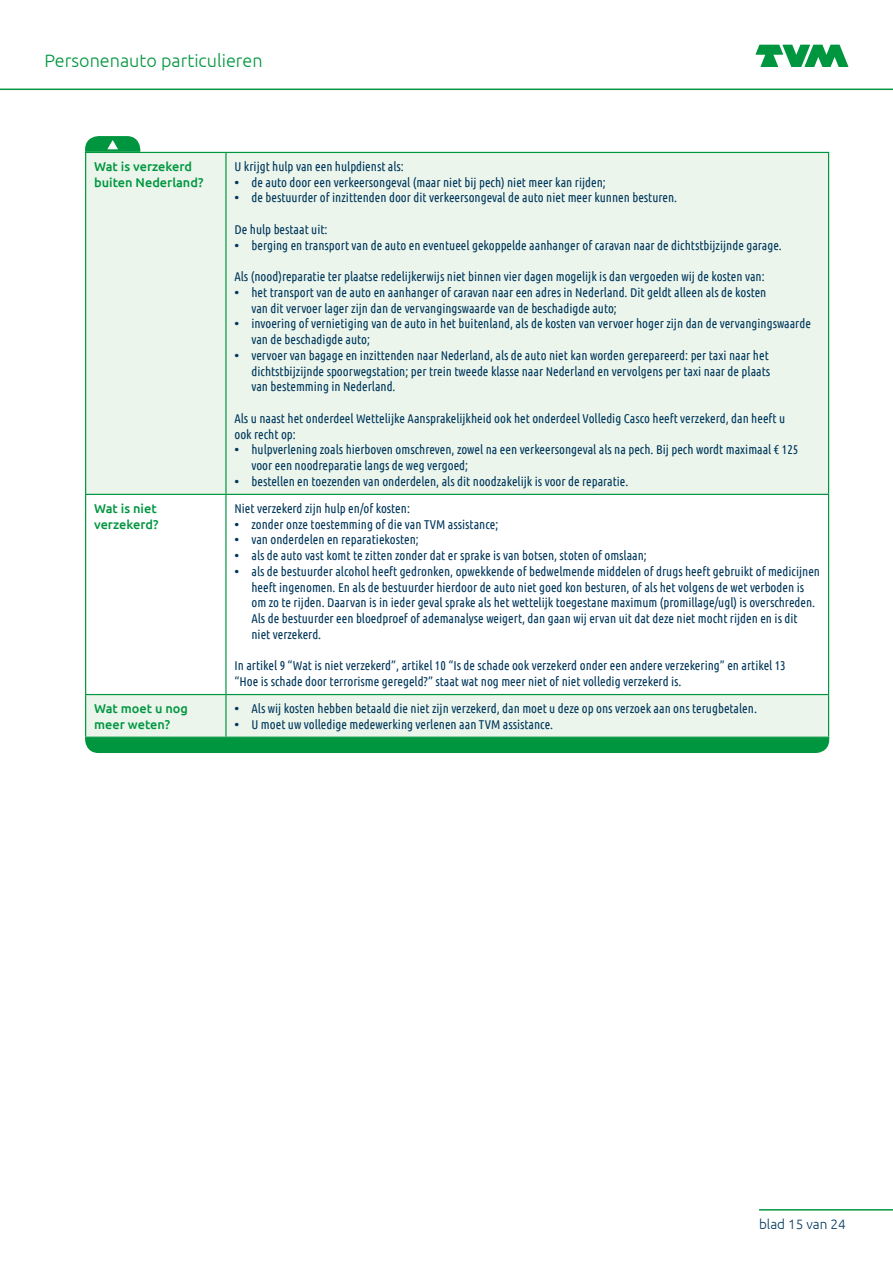
<style>
.page{position:relative;width:893px;height:1263px;background:#fff}
.page>*{position:absolute;margin:0;border:0;box-sizing:border-box;transform-origin:0 0}
.t1{font:300 18px "Ubuntu";color:#00963f}
.t2{font:300 13.5px "Ubuntu";color:#00375b}
.T_body_-_24{font:12.75px/15.8px "Ubuntu Condensed";color:#00375b}
.Body_-_24{font:12.75px/15.8px "Ubuntu Condensed";color:#00375b}
.T_Body_vraag_-_24{font:500 12.75px/15.8px "Ubuntu";color:#00963f}
.Body_-_24-2{font:500 12.75px/15.8px "Ubuntu";color:#00963f}
.s1{font-family:"Ubuntu";font-weight:500}
</style>
<div class="page">
<div style="left:85px;top:738px;width:744px;height:15px;background:#00963f"></div>
<svg style="left:85px;top:136px;width:55px;height:16px"></svg>
<svg style="left:756px;top:45px;width:92px;height:22px"></svg>
<hr style="left:0;top:89px;width:893px;height:1px;background:#00963f">
<hr style="left:759px;top:1209px;width:134px;height:1px;background:#00963f">
<svg style="left:86px;top:153px;width:742px;height:584px;fill:#ebf5ec"></svg>
<hr style="left:85px;top:152px;width:141px;height:1px;background:#00963f">
<hr style="left:85px;top:153px;width:1px;height:341px;background:#00963f">
<hr style="left:226px;top:152px;width:603px;height:1px;background:#00963f">
<hr style="left:225px;top:153px;width:2px;height:341px;background:#00963f">
<hr style="left:828px;top:153px;width:1px;height:341px;background:#00963f">
<hr style="left:85px;top:494px;width:141px;height:1px;background:#00963f">
<hr style="left:85px;top:495px;width:1px;height:199px;background:#00963f">
<hr style="left:226px;top:494px;width:603px;height:1px;background:#00963f">
<hr style="left:225px;top:495px;width:2px;height:199px;background:#00963f">
<hr style="left:828px;top:495px;width:1px;height:199px;background:#00963f">
<hr style="left:85px;top:694px;width:141px;height:1px;background:#00963f">
<hr style="left:85px;top:695px;width:1px;height:42px;background:#00963f">
<hr style="left:226px;top:694px;width:603px;height:1px;background:#00963f">
<hr style="left:225px;top:695px;width:2px;height:42px;background:#00963f">
<hr style="left:828px;top:695px;width:1px;height:42px;background:#00963f">
<hr style="left:85px;top:737px;width:141px;height:1px;background:#00963f">
<hr style="left:226px;top:737px;width:603px;height:1px;background:#00963f">
<h1 class="t1" style="left:45px;top:50px;width:220px">Personenauto particulieren</h1>
<p class="T_Body_vraag_-_24" style="left:94px;top:158px;width:111px">Wat is verzekerd buiten Nederland?</p>
<p class="T_body_-_24" style="left:234px;top:158px;width:171px">U krijgt hulp van een hulpdienst als:</p>
<p class="T_body_-_24" style="left:234px;top:174px;width:373px"><span class="s1">•</span> de auto door een verkeersongeval (maar niet bij pech) niet meer kan rijden;</p>
<p class="T_body_-_24" style="left:234px;top:189px;width:444px"><span class="s1">•</span> de bestuurder of inzittenden door dit verkeersongeval de auto niet meer kunnen besturen.</p>
<p class="T_body_-_24" style="left:234px;top:221px;width:95px">De hulp bestaat uit:</p>
<p class="T_body_-_24" style="left:234px;top:237px;width:549px"><span class="s1">•</span> berging en transport van de auto en eventueel gekoppelde aanhanger of caravan naar de dichtstbijzijnde garage.</p>
<p class="T_body_-_24" style="left:234px;top:268px;width:532px">Als (nood)reparatie ter plaatse redelijkerwijs niet binnen vier dagen mogelijk is dan vergoeden wij de kosten van:</p>
<p class="T_body_-_24" style="left:251px;top:284px;width:516px;text-indent:-17px"><span class="s1">•</span> het transport van de auto en aanhanger of caravan naar een adres in Nederland. Dit geldt alleen als de kosten van dit vervoer lager zijn dan de vervangingswaarde van de beschadigde auto;</p>
<p class="T_body_-_24" style="left:251px;top:315px;width:561px;text-indent:-17px"><span class="s1">•</span> invoering of vernietiging van de auto in het buitenland, als de kosten van vervoer hoger zijn dan de vervangingswaarde van de beschadigde auto;</p>
<p class="T_body_-_24" style="left:251px;top:347px;width:520px;text-align:justify;text-indent:-17px"><span class="s1">•</span> vervoer van bagage en inzittenden naar Nederland, als de auto niet kan worden gerepareerd: per taxi naar het dichtstbijzijnde spoorwegstation; per trein tweede klasse naar Nederland en vervolgens per taxi naar de plaats van bestemming in Nederland.</p>
<p class="T_body_-_24" style="left:234px;top:410px;width:552px">Als u naast het onderdeel Wettelijke Aansprakelijkheid ook het onderdeel Volledig Casco heeft verzekerd, dan heeft u ook recht op:</p>
<p class="T_body_-_24" style="left:251px;top:441px;width:548px;text-indent:-17px"><span class="s1">•</span> hulpverlening zoals hierboven omschreven, zowel na een verkeersongeval als na pech. Bij pech wordt maximaal € 125 voor een noodreparatie langs de weg vergoed;</p>
<p class="T_body_-_24" style="left:234px;top:473px;width:396px"><span class="s1">•</span> bestellen en toezenden van onderdelen, als dit noodzakelijk is voor de reparatie.</p>
<p class="T_Body_vraag_-_24" style="left:94px;top:500px;width:66px">Wat is niet verzekerd?</p>
<p class="Body_-_24" style="left:234px;top:500px;width:177px">Niet verzekerd zijn hulp en/of kosten:</p>
<p class="Body_-_24" style="left:234px;top:516px;width:265px"><span class="s1">•</span> zonder onze toestemming of die van TVM assistance;</p>
<p class="Body_-_24" style="left:234px;top:531px;width:186px"><span class="s1">•</span> van onderdelen en reparatiekosten;</p>
<p class="Body_-_24" style="left:234px;top:547px;width:414px"><span class="s1">•</span> als de auto vast komt te zitten zonder dat er sprake is van botsen, stoten of omslaan;</p>
<p class="Body_-_24" style="left:251px;top:563px;width:570px;text-indent:-17px"><span class="s1">•</span> als de bestuurder alcohol heeft gedronken, opwekkende of bedwelmende middelen of drugs heeft gebruikt of medicijnen heeft ingenomen. En als de bestuurder hierdoor de auto niet goed kon besturen, of als het volgens de wet verboden is om zo te rijden. Daarvan is in ieder geval sprake als het wettelijk toegestane maximum (promillage/ugl) is overschreden.<br>Als de bestuurder een bloedproef of ademanalyse weigert, dan gaan wij ervan uit dat deze niet mocht rijden en is dit<br>niet verzekerd.</p>
<p class="Body_-_24" style="left:234px;top:657px;width:553px">In artikel 9 “Wat is niet verzekerd”, artikel 10 “Is de schade ook verzekerd onder een andere verzekering” en artikel 13 “Hoe is schade door terrorisme geregeld?” staat wat nog meer niet of niet volledig verzekerd is.</p>
<p class="Body_-_24-2" style="left:94px;top:700px;width:95px">Wat moet u nog meer weten?</p>
<p class="Body_-_24" style="left:234px;top:700px;width:524px"><span class="s1">•</span> Als wij kosten hebben betaald die niet zijn verzekerd, dan moet u deze op ons verzoek aan ons terugbetalen.</p>
<p class="Body_-_24" style="left:234px;top:716px;width:320px"><span class="s1">•</span> U moet uw volledige medewerking verlenen aan TVM assistance.</p>
<p class="t2" style="left:759px;top:1216px;width:88px">blad 15 van 24</p>
</div>
